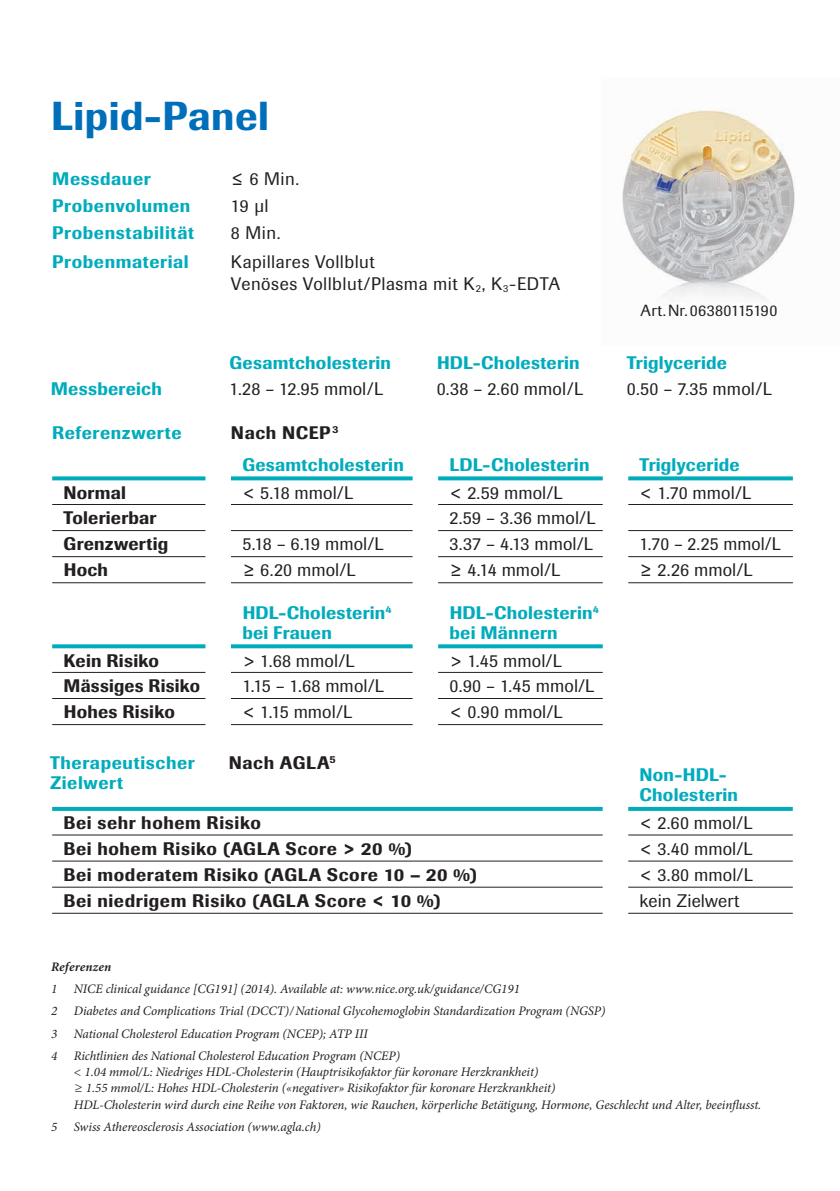
<style>
.page{position:relative;width:840px;height:1191px;background:#fff}
.page>*{position:absolute;margin:0;border:0;box-sizing:border-box;transform-origin:0 0}
.t1{font:500 40px "Imago Pro";letter-spacing:.015em;color:#006fba}
.t2{font:18px/22px "Imago Pro";letter-spacing:.01em;color:#231f20}
.t3{font:500 18px/20px "Imago Pro";letter-spacing:.015em;color:#00acbc}
.t4{font:500 18px "Imago Pro";letter-spacing:.03em;color:#231f20}
.t5{font:18px "Imago";letter-spacing:.01em;color:#231f20}
.t6{font:500 18px "Imago Pro";letter-spacing:.035em;color:#00acbc}
.t7{font:500 18px "Imago Pro";letter-spacing:.01em;color:#231f20}
.t8{font:16px "Imago";letter-spacing:.02em;color:#231f20}
.t9{font:italic 13px/16.4px "Minion Pro";letter-spacing:-.01em;color:#231f20}
.t10{font:italic 700 13px "Minion";letter-spacing:.015em;color:#231f20}
</style>
<div class="page">
<img style="left:622px;top:110px;width:173px;height:190px">
<svg style="left:205px;top:478px;width:398px;height:105px"></svg>
<svg style="left:438px;top:556px;width:354px;height:27px"></svg>
<hr style="left:52px;top:504px;width:153px;height:1px;background:#231f20">
<hr style="left:52px;top:530px;width:153px;height:1px;background:#231f20">
<hr style="left:52px;top:556px;width:153px;height:1px;background:#231f20">
<hr style="left:52px;top:582px;width:153px;height:1px;background:#231f20">
<hr style="left:231px;top:504px;width:181px;height:1px;background:#231f20">
<hr style="left:231px;top:530px;width:181px;height:1px;background:#231f20">
<hr style="left:231px;top:556px;width:181px;height:1px;background:#231f20">
<hr style="left:231px;top:582px;width:181px;height:1px;background:#231f20">
<hr style="left:438px;top:504px;width:164px;height:1px;background:#231f20">
<hr style="left:438px;top:530px;width:164px;height:1px;background:#231f20">
<hr style="left:438px;top:556px;width:164px;height:1px;background:#231f20">
<hr style="left:438px;top:582px;width:164px;height:1px;background:#231f20">
<hr style="left:628px;top:504px;width:164px;height:1px;background:#231f20">
<hr style="left:628px;top:530px;width:164px;height:1px;background:#231f20">
<hr style="left:628px;top:556px;width:164px;height:1px;background:#231f20">
<hr style="left:628px;top:582px;width:164px;height:1px;background:#231f20">
<svg style="left:231px;top:476px;width:181px;height:4px"></svg>
<svg style="left:438px;top:476px;width:164px;height:4px"></svg>
<svg style="left:628px;top:476px;width:164px;height:4px"></svg>
<svg style="left:52px;top:476px;width:153px;height:4px"></svg>
<svg style="left:205px;top:644px;width:397px;height:55px"></svg>
<hr style="left:52px;top:672px;width:153px;height:1px;background:#231f20">
<hr style="left:52px;top:698px;width:153px;height:1px;background:#231f20">
<hr style="left:52px;top:724px;width:153px;height:1px;background:#231f20">
<hr style="left:231px;top:672px;width:181px;height:1px;background:#231f20">
<hr style="left:231px;top:698px;width:181px;height:1px;background:#231f20">
<hr style="left:231px;top:724px;width:181px;height:1px;background:#231f20">
<hr style="left:438px;top:672px;width:164px;height:1px;background:#231f20">
<hr style="left:438px;top:698px;width:164px;height:1px;background:#231f20">
<hr style="left:438px;top:724px;width:164px;height:1px;background:#231f20">
<svg style="left:231px;top:644px;width:181px;height:4px"></svg>
<svg style="left:438px;top:644px;width:164px;height:4px"></svg>
<svg style="left:52px;top:644px;width:153px;height:4px"></svg>
<hr style="left:52px;top:834px;width:550px;height:1px;background:#231f20">
<hr style="left:52px;top:860px;width:550px;height:1px;background:#231f20">
<hr style="left:52px;top:886px;width:550px;height:1px;background:#231f20">
<hr style="left:52px;top:912px;width:550px;height:1px;background:#231f20">
<hr style="left:628px;top:834px;width:164px;height:1px;background:#231f20">
<hr style="left:628px;top:860px;width:164px;height:1px;background:#231f20">
<hr style="left:628px;top:886px;width:164px;height:1px;background:#231f20">
<hr style="left:628px;top:912px;width:164px;height:1px;background:#231f20">
<svg style="left:628px;top:807px;width:164px;height:4px"></svg>
<svg style="left:52px;top:807px;width:550px;height:4px;background:#05adbd"></svg>
<h1 class="t1" style="left:51px;top:91px;width:219px">Lipid-Panel</h1>
<h2 class="t6" style="left:52px;top:167px;width:100px">Messdauer</h2>
<h2 class="t2" style="left:231px;top:167px;width:70px">≤ 6 Min.</h2>
<h2 class="t3" style="left:52px;top:195px;width:140px">Probenvolumen</h2>
<h2 class="t2" style="left:231px;top:194px;width:39px">19 µl</h2>
<h2 class="t6" style="left:52px;top:221px;width:143px">Probenstabilität</h2>
<h2 class="t2" style="left:231px;top:222px;width:51px">8 Min.</h2>
<h2 class="t6" style="left:52px;top:249px;width:138px">Probenmaterial</h2>
<h2 class="t2" style="left:231px;top:250px;width:330px">Kapillares Vollblut<br>Venöses Vollblut/Plasma mit K<sub>2</sub>, K<sub>3</sub>-EDTA</h2>
<p class="t8" style="left:640px;top:301px;width:138px">Art.Nr.06380115190</p>
<h2 class="t3" style="left:229px;top:353px;width:163px">Gesamtcholesterin</h2>
<h2 class="t3" style="left:436px;top:353px;width:144px">HDL-Cholesterin</h2>
<h2 class="t3" style="left:626px;top:353px;width:102px">Triglyceride</h2>
<h2 class="t3" style="left:51px;top:379px;width:113px">Messbereich</h2>
<h2 class="t5" style="left:229px;top:378px;width:155px">1.28 – 12.95 mmol/L</h2>
<h2 class="t5" style="left:436px;top:378px;width:148px">0.38 – 2.60 mmol/L</h2>
<h2 class="t5" style="left:626px;top:378px;width:147px">0.50 – 7.35 mmol/L</h2>
<h2 class="t3" style="left:52px;top:422px;width:131px">Referenzwerte</h2>
<h2 class="t4" style="left:231px;top:421px;width:109px">Nach NCEP <sup>3</sup></h2>
<h2 class="t3" style="left:242px;top:454px;width:163px">Gesamtcholesterin</h2>
<h2 class="t3" style="left:449px;top:454px;width:141px">LDL-Cholesterin</h2>
<h2 class="t3" style="left:639px;top:454px;width:102px">Triglyceride</h2>
<h2 class="t4" style="left:64px;top:481px;width:64px">Normal</h2>
<h2 class="t2" style="left:242px;top:481px;width:112px">&lt; 5.18 mmol/L</h2>
<h2 class="t2" style="left:449px;top:481px;width:115px">&lt; 2.59 mmol/L</h2>
<h2 class="t2" style="left:639px;top:481px;width:113px">&lt; 1.70 mmol/L</h2>
<h2 class="t7" style="left:64px;top:506px;width:94px">Tolerierbar</h2>
<h2 class="t2" style="left:449px;top:507px;width:148px">2.59 – 3.36 mmol/L</h2>
<h2 class="t4" style="left:64px;top:532px;width:106px">Grenzwertig</h2>
<h2 class="t2" style="left:242px;top:533px;width:143px">5.18 – 6.19 mmol/L</h2>
<h2 class="t2" style="left:449px;top:533px;width:145px">3.37 – 4.13 mmol/L</h2>
<h2 class="t2" style="left:639px;top:533px;width:143px">1.70 – 2.25 mmol/L</h2>
<h2 class="t4" style="left:63px;top:558px;width:46px">Hoch</h2>
<h2 class="t2" style="left:242px;top:559px;width:115px">≥ 6.20 mmol/L</h2>
<h2 class="t2" style="left:449px;top:559px;width:112px">≥ 4.14 mmol/L</h2>
<h2 class="t2" style="left:639px;top:559px;width:115px">≥ 2.26 mmol/L</h2>
<h2 class="t3" style="left:242px;top:602px;width:151px">HDL-Cholesterin<sup>4 </sup>bei Frauen</h2>
<h2 class="t3" style="left:449px;top:602px;width:151px">HDL-Cholesterin<sup>4 </sup>bei Männern</h2>
<h2 class="t7" style="left:64px;top:649px;width:97px">Kein Risiko</h2>
<h2 class="t2" style="left:242px;top:649px;width:114px">&gt; 1.68 mmol/L</h2>
<h2 class="t2" style="left:449px;top:649px;width:114px">&gt; 1.45 mmol/L</h2>
<h2 class="t4" style="left:63px;top:674px;width:138px">Mässiges Risiko</h2>
<h2 class="t2" style="left:242px;top:675px;width:143px">1.15 – 1.68 mmol/L</h2>
<h2 class="t2" style="left:449px;top:675px;width:147px">0.90 – 1.45 mmol/L</h2>
<h2 class="t4" style="left:64px;top:700px;width:113px">Hohes Risiko</h2>
<h2 class="t2" style="left:242px;top:701px;width:112px">&lt; 1.15 mmol/L</h2>
<h2 class="t2" style="left:449px;top:701px;width:115px">&lt; 0.90 mmol/L</h2>
<h2 class="t3" style="left:50px;top:752px;width:146px">Therapeutischer<br>Zielwert</h2>
<h2 class="t4" style="left:229px;top:751px;width:108px">Nach AGLA<sup>5</sup></h2>
<h2 class="t3" style="left:639px;top:764px;width:100px">Non-HDL-<br>Cholesterin</h2>
<h2 class="t4" style="left:63px;top:811px;width:199px">Bei sehr hohem Risiko</h2>
<h2 class="t2" style="left:639px;top:812px;width:115px">&lt; 2.60 mmol/L</h2>
<h2 class="t4" style="left:63px;top:837px;width:350px">Bei hohem Risiko (AGLA Score &gt; 20 %)</h2>
<h2 class="t2" style="left:639px;top:837px;width:115px">&lt; 3.40 mmol/L</h2>
<h2 class="t4" style="left:63px;top:863px;width:415px">Bei moderatem Risiko (AGLA Score 10 – 20 %)</h2>
<h2 class="t2" style="left:639px;top:863px;width:115px">&lt; 3.80 mmol/L</h2>
<h2 class="t4" style="left:63px;top:889px;width:378px">Bei niedrigem Risiko (AGLA Score &lt; 10 %)</h2>
<h2 class="t2" style="left:639px;top:889px;width:101px">kein Zielwert</h2>
<p class="t10" style="left:51px;top:960px;width:62px">Referenzen</p>
<p class="t9" style="left:51px;top:981px;width:8px">1</p>
<p class="t9" style="left:74px;top:981px;width:447px">NICE clinical guidance [CG191] (2014). Available at: www.nice.org.uk/guidance/CG191</p>
<p class="t9" style="left:51px;top:1003px;width:8px">2</p>
<p class="t9" style="left:74px;top:1003px;width:533px">Diabetes and Complications Trial (DCCT)/ National Glycohemoglobin Standardization Program (NGSP)</p>
<p class="t9" style="left:51px;top:1025px;width:8px">3</p>
<p class="t9" style="left:74px;top:1025px;width:295px">National Cholesterol Education Program (NCEP); ATP III</p>
<p class="t9" style="left:51px;top:1047px;width:8px">4</p>
<p class="t9" style="left:74px;top:1047px;width:688px">Richtlinien des National Cholesterol Education Program (NCEP)<br>&lt; 1.04 mmol/L: Niedriges HDL-Cholesterin (Hauptrisikofaktor für koronare Herzkrankheit)<br>≥ 1.55 mmol/L: Hohes HDL-Cholesterin («negativer» Risikofaktor für koronare Herzkrankheit)<br>HDL-Cholesterin wird durch eine Reihe von Faktoren, wie Rauchen, körperliche Betätigung, Hormone, Geschlecht und Alter, beeinflusst.</p>
<p class="t9" style="left:51px;top:1118px;width:8px">5</p>
<p class="t9" style="left:74px;top:1118px;width:248px">Swiss Athereosclerosis Association (www.agla.ch)</p>
</div>
